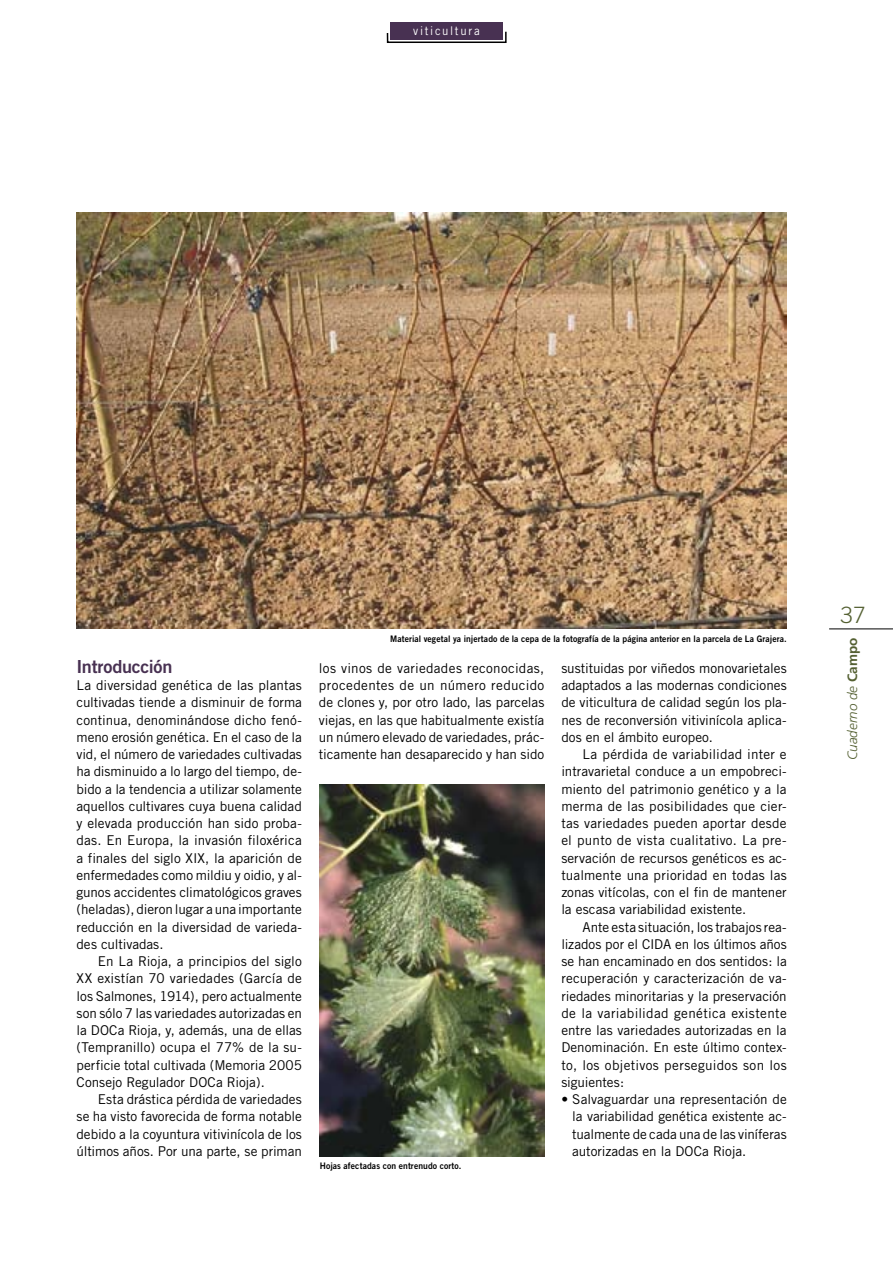
<style>
.page{position:relative;width:893px;height:1263px;background:#fff}
.page>*{position:absolute;margin:0;border:0;box-sizing:border-box;transform-origin:0 0}
.t1{font:300 22.5px "Trade Gothic";color:#546032}
.t2{font:18px "Trade Gothic Bold Two";letter-spacing:-.015em;color:#483152}
.t3{font:13.5px/17.2px "Trade Gothic";letter-spacing:-.005em;color:#000;text-align:justify}
.t4{font:italic 300 13.5px "Frutiger";color:#546032}
.t5{font:12px "Trade Gothic";letter-spacing:.145em;color:#fff;scale:.95 1}
.t6{font:9px "Trade Gothic Bold Two";letter-spacing:.01em;color:#000;scale:.95 1}
.s1{font-weight:700;font-style:normal}
</style>
<div class="page">
<hr style="left:829px;top:628px;width:64px;height:1px;background:#000">
<div style="left:390px;top:22px;width:113px;height:17px;background:#483152"></div>
<svg style="left:386px;top:31px;width:121px;height:12px"></svg>
<img style="left:77px;top:213px;width:710px;height:415px">
<img style="left:320px;top:785px;width:224px;height:372px">
<p class="t5" style="left:413px;top:23px;width:71px">viticultura</p>
<h2 class="t2" style="left:77px;top:655px;width:97px">Introducción</h2>
<p class="t3" style="left:77px;top:676px;width:227px">La diversidad genética de las plantas cultivadas tiende a disminuir de forma continua, denominándose dicho fenó&shy;meno erosión genética. En el caso de la vid, el número de variedades cultivadas ha disminuido a lo largo del tiempo, de&shy;bido a la tendencia a utilizar solamente aquellos cultivares cuya buena calidad y elevada producción han sido proba&shy;das. En Europa, la invasión filoxérica a finales del siglo XIX, la aparición de enfermedades como mildiu y oidio, y al&shy;gunos accidentes climatológicos graves (heladas), dieron lugar a una importante reducción en la diversidad de varieda&shy;des cultivadas.</p>
<p class="t3" style="left:77px;top:952px;width:227px;text-indent:21px">En La Rioja, a principios del siglo XX existían 70 variedades (García de los Salmones, 1914), pero actualmente son sólo 7 las variedades autorizadas en la DOCa Rioja, y, además, una de ellas (Tempranillo) ocupa el 77% de la su&shy;perficie total cultivada (Memoria 2005<br>Consejo Regulador DOCa Rioja).</p>
<p class="t3" style="left:77px;top:1090px;width:227px;text-indent:21px">Esta drástica pérdida de variedades se ha visto favorecida de forma notable debido a la coyuntura vitivinícola de los últimos años. Por una parte, se priman</p>
<p class="t6" style="left:390px;top:633px;width:419px">Material vegetal ya injertado de la cepa de la fotografía de la página anterior en la parcela de La Grajera.</p>
<p class="t3" style="left:319px;top:659px;width:227px">los vinos de variedades reconocidas, procedentes de un número reducido de clones y, por otro lado, las parcelas viejas, en las que habitualmente existía un número elevado de variedades, prác&shy;ticamente han desaparecido y han sido</p>
<p class="t3" style="left:561px;top:659px;width:227px">sustituidas por viñedos monovarietales adaptados a las modernas condiciones de viticultura de calidad según los pla&shy;nes de reconversión vitivinícola aplica&shy;dos en el ámbito europeo.</p>
<p class="t3" style="left:561px;top:745px;width:227px;text-indent:21px">La pérdida de variabilidad inter e intravarietal conduce a un empobreci&shy;miento del patrimonio genético y a la merma de las posibilidades que cier&shy;tas variedades pueden aportar desde el punto de vista cualitativo. La pre&shy;servación de recursos genéticos es ac&shy;tualmente una prioridad en todas las zonas vitícolas, con el fin de mantener la escasa variabilidad existente.</p>
<p class="t3" style="left:561px;top:918px;width:227px;text-indent:21px">Ante esta situación, los trabajos rea&shy;lizados por el CIDA en los últimos años se han encaminado en dos sentidos: la recuperación y caracterización de va&shy;riedades minoritarias y la preservación de la variabilidad genética existente entre las variedades autorizadas en la Denominación. En este último contex&shy;to, los objetivos perseguidos son los siguientes:</p>
<p class="t3" style="left:572px;top:1090px;width:216px;text-indent:-11px">• Salvaguardar una representación de la variabilidad genética existente ac&shy;tualmente de cada una de las viníferas autorizadas en la DOCa Rioja.</p>
<p class="t6" style="left:320px;top:1160px;width:151px">Hojas afectadas con entrenudo corto.</p>
<h1 class="t1" style="left:840px;top:601px;width:27px">37</h1>
<p class="t4" style="left:845px;top:760px;width:124px;rotate:-90deg">Cuaderno de <span class="s1">Campo</span></p>
</div>
